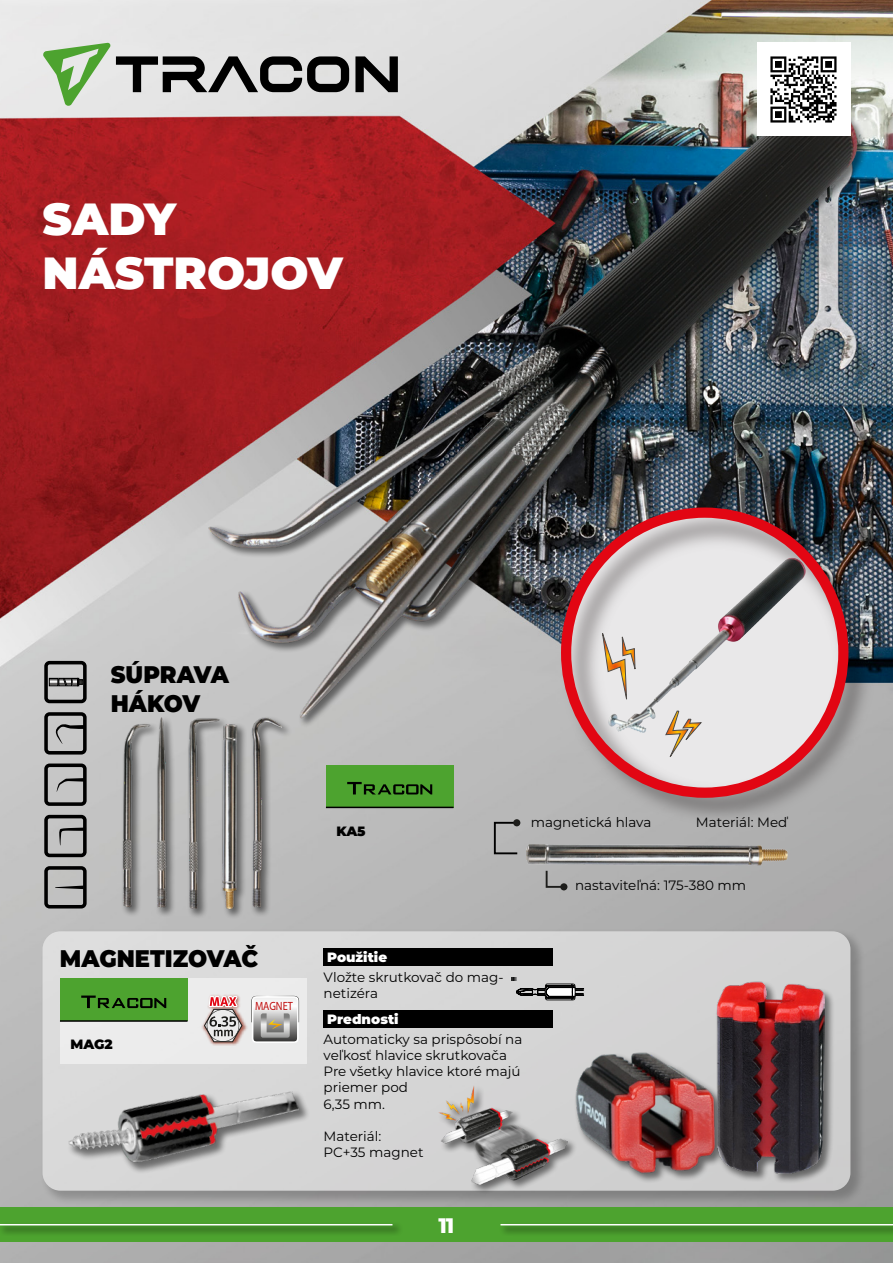
<style>
.page{position:relative;width:893px;height:1263px;background:#fff}
.page>*{position:absolute;margin:0;border:0;box-sizing:border-box;transform-origin:0 0}
.t1{font:900 45px/54px "Montserrat";color:#fff}
.t2{font:900 24px/28.8px "Montserrat";color:#000;scale:.94 1}
.t3{font:800 21px "Montserrat";color:#fff}
.t4{font:13.5px/16.2px "Montserrat";color:#000}
.t5{font:900 13.5px "Montserrat";color:#fff}
.t6{font:900 13.5px "Montserrat";color:#000}
.t7{font:12px "Humanist 777 BT Black Condensed B";color:#bf0d0d;scale:.86 1}
</style>
<div class="page">
<img style="left:0;top:0;width:893px;height:1263px">
<div style="left:0;top:1208px;width:893px;height:34px;background:#4da32f"></div>
<svg style="left:355px;top:56px;width:43px;height:36px;background:#5e5e5e"></svg>
<svg style="left:43px;top:43px;width:306px;height:64px;background:#a8afa6"></svg>
<div style="left:0;top:1221px;width:403px;height:16px;background:#000;opacity:.5"></div>
<hr style="left:0;top:1224px;width:392px;height:1px;background:#fff">
<div style="left:498px;top:1221px;width:395px;height:16px;background:#000;opacity:.5"></div>
<hr style="left:500px;top:1224px;width:393px;height:1px;background:#fff">
<div style="left:39px;top:928px;width:827px;height:277px;background:#000;opacity:.4"></div>
<div style="left:43px;top:931px;width:807px;height:260px;background:#d6d6d6;border-radius:18px"></div>
<div style="left:326px;top:765px;width:127px;height:42px;background:#4da32f"></div>
<hr style="left:326px;top:807px;width:127px;height:1px;background:#000">
<svg style="left:347px;top:782px;width:85px;height:12px"></svg>
<div style="left:574px;top:980px;width:261px;height:204px;background:#000;opacity:.5"></div>
<img style="left:575px;top:982px;width:250px;height:192px">
<div style="left:438px;top:1084px;width:139px;height:111px;background:#000;opacity:.5"></div>
<img style="left:439px;top:1086px;width:128px;height:98px">
<img style="left:69px;top:1091px;width:235px;height:80px">
<img style="left:555px;top:502px;width:326px;height:329px">
<svg style="left:556px;top:728px;width:298px;height:75px;background:#c7aaab"></svg>
<div style="left:494px;top:822px;width:24px;height:32px;border:2px solid #000"></div>
<div style="left:513px;top:819px;width:7px;height:7px;background:#1d1d1b;border-radius:50%"></div>
<svg style="left:545px;top:869px;width:21px;height:20px"></svg>
<div style="left:560px;top:883px;width:7px;height:7px;background:#1d1d1b;border-radius:50%"></div>
<img style="left:526px;top:845px;width:262px;height:21px">
<div style="left:44px;top:866px;width:43px;height:42px;border:4px solid #000;border-radius:4px"></div>
<svg style="left:55px;top:885px;width:29px;height:4px"></svg>
<svg style="left:59px;top:827px;width:23px;height:18px"></svg>
<div style="left:44px;top:815px;width:43px;height:42px;border:4px solid #000;border-radius:4px"></div>
<svg style="left:56px;top:778px;width:26px;height:14px"></svg>
<div style="left:44px;top:763px;width:43px;height:43px;border:4px solid #000;border-radius:4px"></div>
<svg style="left:56px;top:724px;width:26px;height:20px"></svg>
<div style="left:44px;top:712px;width:43px;height:42px;border:4px solid #000;border-radius:4px"></div>
<div style="left:44px;top:661px;width:43px;height:42px;border:4px solid #000;border-radius:4px"></div>
<svg style="left:49px;top:678px;width:33px;height:8px"></svg>
<div style="left:60px;top:978px;width:247px;height:85px;background:#ececec"></div>
<div style="left:60px;top:978px;width:128px;height:43px;background:#4da32f"></div>
<hr style="left:60px;top:1020px;width:128px;height:2px;background:#000">
<svg style="left:81px;top:995px;width:85px;height:13px"></svg>
<img style="left:202px;top:1017px;width:45px;height:29px">
<svg style="left:204px;top:994px;width:38px;height:48px"></svg>
<svg style="left:251px;top:996px;width:48px;height:46px"></svg>
<div style="left:121px;top:716px;width:171px;height:204px;background:#bebebe"></div>
<img style="left:111px;top:699px;width:175px;height:220px">
<div style="left:207px;top:99px;width:661px;height:629px;background:#000;opacity:.5"></div>
<img style="left:207px;top:100px;width:651px;height:618px">
<div style="left:324px;top:948px;width:229px;height:17px;background:#000"></div>
<div style="left:324px;top:1010px;width:229px;height:17px;background:#000"></div>
<svg style="left:512px;top:977px;width:4px;height:3px"></svg>
<div style="left:538px;top:995px;width:46px;height:1px;border:1px solid #000"></div>
<hr style="left:538px;top:989px;width:46px;height:1px;background:#000">
<div style="left:538px;top:988px;width:46px;height:1px;border:1px solid #000"></div>
<svg style="left:516px;top:977px;width:67px;height:23px"></svg>
<img style="left:757px;top:43px;width:93px;height:93px">
<h1 class="t1" style="left:43px;top:189px;width:302px">SADY<br>NÁSTROJOV</h1>
<h2 class="t2" style="left:111px;top:658px;width:127px">SÚPRAVA<br>HÁKOV</h2>
<h2 class="t2" style="left:60px;top:943px;width:212px">MAGNETIZOVAČ</h2>
<p class="t6" style="left:71px;top:1034px;width:44px">MAG2</p>
<p class="t7" style="left:255px;top:999px;width:46px">MAGNET</p>
<p class="t6" style="left:337px;top:821px;width:31px">KA5</p>
<p class="t4" style="left:531px;top:814px;width:122px">magnetická hlava</p>
<p class="t4" style="left:696px;top:814px;width:93px">Materiál: Meď</p>
<p class="t4" style="left:575px;top:876px;width:172px">nastaviteľná: 175-380 mm</p>
<p class="t5" style="left:327px;top:947px;width:61px">Použitie</p>
<p class="t4" style="left:324px;top:968px;width:182px">Vložte skrutkovač do mag&shy;netizéra</p>
<p class="t4" style="left:324px;top:1030px;width:200px">Automaticky sa prispôsobí na veľkosť hlavice skrutkovača<br>Pre všetky hlavice ktoré majú priemer pod<br>6,35 mm.</p>
<p class="t4" style="left:324px;top:1128px;width:101px">Materiál:<br>PC+35 magnet</p>
<p class="t5" style="left:327px;top:1009px;width:73px">Prednosti</p>
<h3 class="t3" style="left:438px;top:1210px;width:17px">11</h3>
</div>
